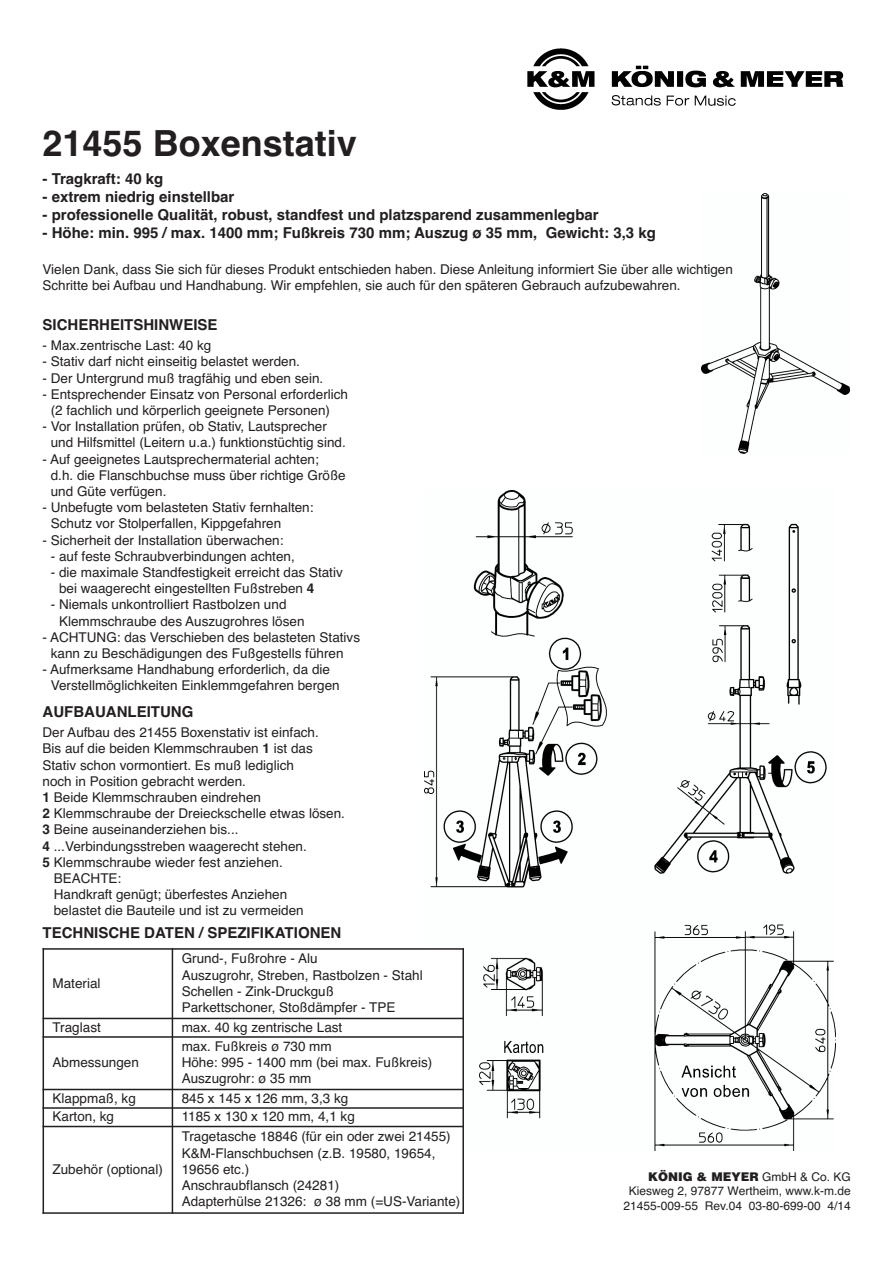
<style>
.page{position:relative;width:893px;height:1263px;background:#fff}
.page>*{position:absolute;margin:0;border:0;box-sizing:border-box;transform-origin:0 0}
.t1{font:700 36px "Helvetica";color:#231f20}
.t2{font:700 15px "Helvetica";color:#231f20}
.t3{font:13.5px/16.2px "Helvetica";color:#231f20}
.t4{font:12px/14.4px "Helvetica";color:#231f20;text-align:center}
.t5{font:900 12px "Helvetica LT";color:#231f20}
.s1{color:#fff}
.s2{font-weight:700}
.s3{font-weight:700;color:#fff}
.s4{font-family:"Helvetica";font-weight:400}
</style>
<div class="page">
<img style="left:425px;top:491px;width:410px;height:660px">
<div style="left:172px;top:948px;width:292px;height:70px;background:#fff"></div>
<div style="left:172px;top:1018px;width:292px;height:19px;background:#fff"></div>
<div style="left:172px;top:1037px;width:292px;height:53px;background:#fff"></div>
<div style="left:172px;top:1090px;width:292px;height:18px;background:#fff"></div>
<div style="left:172px;top:1108px;width:292px;height:19px;background:#fff"></div>
<div style="left:172px;top:1127px;width:292px;height:87px;background:#fff"></div>
<hr style="left:43px;top:948px;width:1px;height:266px;background:#231f20">
<hr style="left:172px;top:948px;width:1px;height:266px;background:#231f20">
<hr style="left:462px;top:948px;width:2px;height:266px;background:#231f20">
<hr style="left:43px;top:948px;width:421px;height:2px;background:#231f20">
<hr style="left:43px;top:1018px;width:421px;height:1px;background:#231f20">
<hr style="left:43px;top:1036px;width:421px;height:2px;background:#231f20">
<hr style="left:43px;top:1089px;width:421px;height:1px;background:#231f20">
<hr style="left:43px;top:1107px;width:421px;height:2px;background:#231f20">
<hr style="left:43px;top:1126px;width:421px;height:1px;background:#231f20">
<hr style="left:43px;top:1212px;width:421px;height:2px;background:#231f20">
<img style="left:527px;top:48px;width:317px;height:61px">
<img style="left:702px;top:193px;width:147px;height:261px">
<h1 class="t1" style="left:43px;top:130px;width:316px">21455 Boxenstativ</h1>
<p class="t2" style="left:43px;top:173px;width:122px">- Tragkraft: 40 kg</p>
<p class="t2" style="left:43px;top:191px;width:193px">- extrem niedrig einstellbar</p>
<p class="t2" style="left:43px;top:209px;width:557px">- professionelle Qualität, robust, standfest und platzsparend zusammenlegbar</p>
<p class="t2" style="left:43px;top:227px;width:614px">- Höhe: min. 995 / max. 1400 mm; Fußkreis 730 mm; Auszug ø 35 mm, Gewicht: 3,3 kg</p>
<p class="t3" style="left:43px;top:262px;width:692px">Vielen Dank, dass Sie sich für dieses Produkt entschieden haben. Diese Anleitung informiert Sie über alle wichtigen<br>Schritte bei Aufbau und Handhabung. Wir empfehlen, sie auch für den späteren Gebrauch aufzubewahren.</p>
<p class="t2" style="left:43px;top:319px;width:177px">SICHERHEITSHINWEISE</p>
<p class="t3" style="left:43px;top:339px;width:170px">- Max.zentrische Last: 40 kg</p>
<p class="t3" style="left:43px;top:355px;width:259px">- Stativ darf nicht einseitig belastet werden.</p>
<p class="t3" style="left:43px;top:371px;width:282px">- Der Untergrund muß tragfähig und eben sein.</p>
<p class="t3" style="left:43px;top:387px;width:307px">- Entsprechender Einsatz von Personal erforderlich</p>
<p class="t3" style="left:43px;top:404px;width:289px"><span class="s1">-</span> (2 fachlich und körperlich geeignete Personen)</p>
<p class="t3" style="left:43px;top:420px;width:286px">- Vor Installation prüfen, ob Stativ, Lautsprecher</p>
<p class="t3" style="left:43px;top:436px;width:305px"><span class="s1">-</span> und Hilfsmittel (Leitern u.a.) funktionstüchtig sind.</p>
<p class="t3" style="left:43px;top:452px;width:278px">- Auf geeignetes Lautsprechermaterial achten;</p>
<p class="t3" style="left:43px;top:468px;width:305px"><span class="s1">-</span> d.h. die Flanschbuchse muss über richtige Größe</p>
<p class="t3" style="left:43px;top:485px;width:125px"><span class="s1">-</span> und Güte verfügen.</p>
<p class="t3" style="left:43px;top:501px;width:272px">- Unbefugte vom belasteten Stativ fernhalten:</p>
<p class="t3" style="left:43px;top:517px;width:240px"><span class="s1">-</span> Schutz vor Stolperfallen, Kippgefahren</p>
<p class="t3" style="left:43px;top:533px;width:242px">- Sicherheit der Installation überwachen:</p>
<p class="t3" style="left:43px;top:549px;width:254px"><span class="s1">-</span> - auf feste Schraubverbindungen achten,</p>
<p class="t3" style="left:43px;top:566px;width:302px"><span class="s1">-</span> - die maximale Standfestigkeit erreicht das Stativ</p>
<p class="t3" style="left:43px;top:582px;width:273px"><span class="s1">- -</span> bei waagerecht eingestellten Fußstreben <span class="s2">4</span></p>
<p class="t3" style="left:43px;top:598px;width:245px"><span class="s1">-</span> - Niemals unkontrolliert Rastbolzen und</p>
<p class="t3" style="left:43px;top:614px;width:263px"><span class="s1">- -</span> Klemmschraube des Auszugrohres lösen</p>
<p class="t3" style="left:43px;top:630px;width:319px">- ACHTUNG: das Verschieben des belasteten Stativs</p>
<p class="t3" style="left:43px;top:647px;width:302px"><span class="s1">-</span> kann zu Beschädigungen des Fußgestells führen</p>
<p class="t3" style="left:43px;top:663px;width:289px">- Aufmerksame Handhabung erforderlich, da die</p>
<p class="t3" style="left:43px;top:679px;width:299px"><span class="s1">-</span> Verstellmöglichkeiten Einklemmgefahren bergen</p>
<p class="t2" style="left:43px;top:706px;width:152px">AUFBAUANLEITUNG</p>
<p class="t3" style="left:43px;top:726px;width:304px">Der Aufbau des 21455 Boxenstativ ist einfach.<br>Bis auf die beiden Klemmschrauben <span class="s2">1</span> ist das Stativ schon vormontiert. Es muß lediglich<br>noch in Position gebracht werden.<br><span class="s2">1</span> Beide Klemmschrauben eindrehen<br><span class="s2">2</span> Klemmschraube der Dreieckschelle etwas lösen.<br><span class="s2">3</span> Beine auseinanderziehen bis...<br><span class="s2">4</span> ...Verbindungsstreben waagerecht stehen.<br><span class="s2">5</span> Klemmschraube wieder fest anziehen.<br><span class="s3">5</span> BEACHTE:<br><span class="s3">5</span> Handkraft genügt; überfestes Anziehen<br><span class="s3">5</span> belastet die Bauteile und ist zu vermeiden</p>
<p class="t2" style="left:43px;top:927px;width:300px">TECHNISCHE DATEN / SPEZIFIKATIONEN</p>
<p class="t3" style="left:53px;top:976px;width:50px">Material</p>
<p class="t3" style="left:182px;top:952px;width:242px">Grund-, Fußrohre - Alu<br>Auszugrohr, Streben, Rastbolzen - Stahl<br>Schellen - Zink-Druckguß<br>Parkettschoner, Stoßdämpfer - TPE</p>
<p class="t3" style="left:53px;top:1020px;width:50px">Traglast</p>
<p class="t3" style="left:182px;top:1020px;width:162px">max. 40 kg zentrische Last</p>
<p class="t3" style="left:53px;top:1056px;width:88px">Abmessungen</p>
<p class="t3" style="left:182px;top:1039px;width:252px">max. Fußkreis ø 730 mm<br>Höhe: 995 - 1400 mm (bei max. Fußkreis)<br>Auszugrohr: ø 35 mm</p>
<p class="t3" style="left:53px;top:1091px;width:85px">Klappmaß, kg</p>
<p class="t3" style="left:182px;top:1091px;width:168px">845 x 145 x 126 mm, 3,3 kg</p>
<p class="t3" style="left:53px;top:1110px;width:63px">Karton, kg</p>
<p class="t3" style="left:182px;top:1110px;width:175px">1185 x 130 x 120 mm, 4,1 kg</p>
<p class="t3" style="left:53px;top:1162px;width:112px">Zubehör (optional)</p>
<p class="t3" style="left:182px;top:1130px;width:280px">Tragetasche 18846 (für ein oder zwei 21455)<br>K&amp;M-Flanschbuchsen (z.B. 19580, 19654, 19656 etc.)<br>Anschraubflansch (24281)<br>Adapterhülse 21326: ø 38 mm (=US-Variante)</p>
<p class="t5" style="left:648px;top:1172px;width:204px">KÖNIG &amp; MEYER <span class="s4">GmbH &amp; Co. KG</span></p>
<p class="t4" style="left:623px;top:1185px;width:229px">Kiesweg 2, 97877 Wertheim, www.k-m.de<br>21455-009-55 Rev.04 03-80-699-00 4/14</p>
</div>
